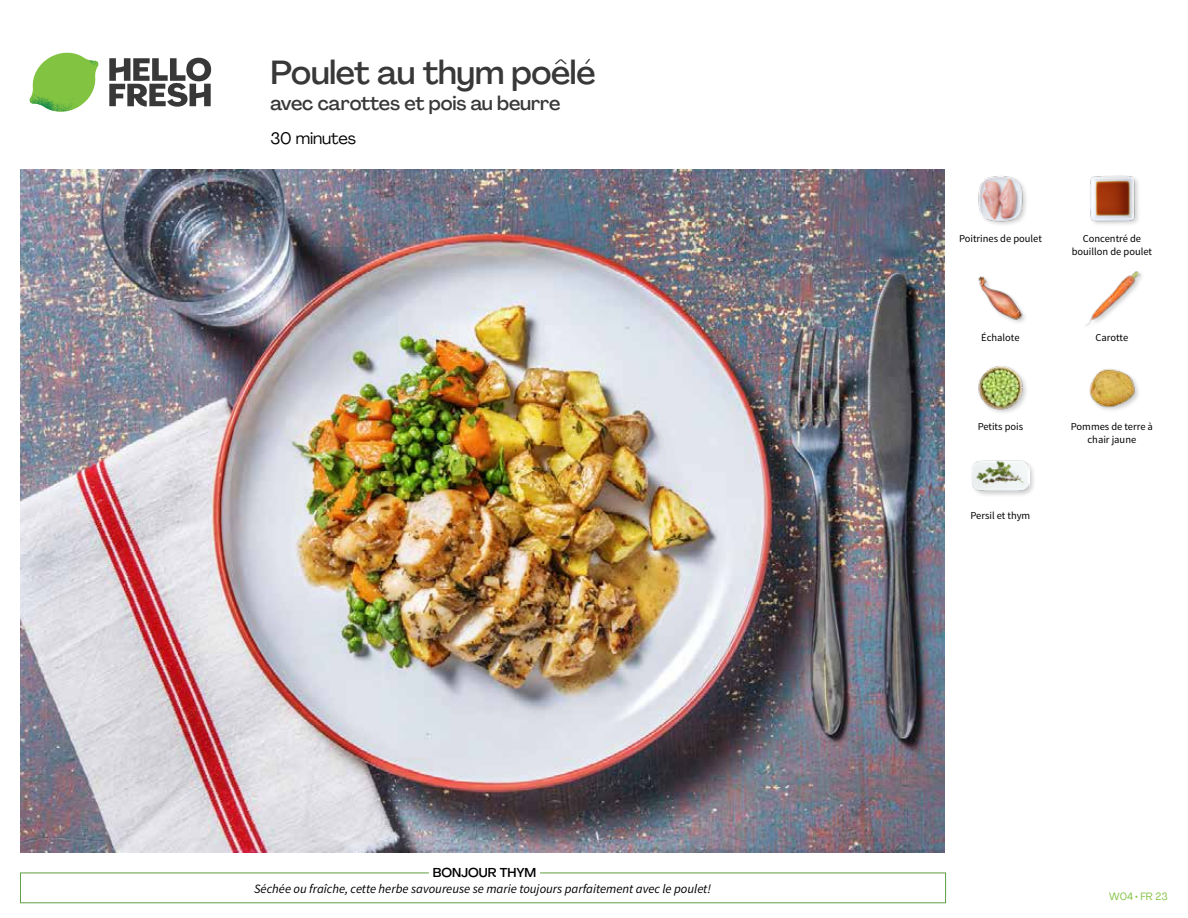
<style>
.page{position:relative;width:1188px;height:918px;background:#fff}
.page>*{position:absolute;margin:0;border:0;box-sizing:border-box;transform-origin:0 0}
.t1{font:500 33px "Agrandir";letter-spacing:-.01em;color:#383839}
.t2{font:500 19.5px "Agrandir";letter-spacing:-.01em;color:#383839}
.t3{font:16.5px "Agrandir";letter-spacing:-.01em;color:#000}
.t4{font:italic 12.75px "Source Sans Pro";color:#000}
.t5{font:500 12.75px "Agrandir";color:#000}
.t6{font:10.5px/13.5px "Source Sans Pro";color:#000;text-align:center}
.t7{font:10.5px "Agrandir";color:#82c341}
</style>
<div class="page">
<svg style="left:109px;top:57px;width:102px;height:50px"></svg>
<svg style="left:34px;top:53px;width:62px;height:40px"></svg>
<img style="left:67px;top:53px;width:32px;height:26px">
<img style="left:33px;top:75px;width:59px;height:11px">
<img style="left:29px;top:79px;width:61px;height:33px">
<img style="left:65px;top:86px;width:27px;height:25px">
<div style="left:20px;top:873px;width:926px;height:30px;border:1px solid #609f43"></div>
<div style="left:429px;top:865px;width:111px;height:15px;background:#fff"></div>
<img style="left:21px;top:170px;width:924px;height:682px">
<div style="left:971px;top:459px;width:65px;height:39px;background:#000;opacity:.2"></div>
<img style="left:972px;top:459px;width:57px;height:39px">
<img style="left:1089px;top:369px;width:50px;height:41px">
<img style="left:978px;top:366px;width:48px;height:47px">
<img style="left:1085px;top:271px;width:56px;height:55px">
<img style="left:978px;top:276px;width:47px;height:47px">
<img style="left:1090px;top:175px;width:49px;height:49px">
<img style="left:978px;top:176px;width:48px;height:49px">
<h1 class="t1" style="left:271px;top:52px;width:327px">Poulet au thym poêlé</h1>
<h2 class="t2" style="left:271px;top:91px;width:291px">avec carottes et pois au beurre</h2>
<h3 class="t3" style="left:271px;top:128px;width:87px">30 minutes</h3>
<p class="t5" style="left:433px;top:864px;width:105px">BONJOUR THYM</p>
<p class="t4" style="left:254px;top:881px;width:458px">Séchée ou fraîche, cette herbe savoureuse se marie toujours parfaitement avec le poulet!</p>
<p class="t6" style="left:959px;top:232px;width:84px">Poitrines de poulet</p>
<p class="t6" style="left:1072px;top:232px;width:82px">Concentré de bouillon de poulet</p>
<p class="t6" style="left:981px;top:331px;width:40px">Échalote</p>
<p class="t6" style="left:1096px;top:331px;width:34px">Carotte</p>
<p class="t6" style="left:978px;top:420px;width:47px">Petits pois</p>
<p class="t6" style="left:971px;top:509px;width:61px">Persil et thym</p>
<p class="t6" style="left:1071px;top:420px;width:84px">Pommes de terre à chair jaune</p>
<p class="t7" style="left:1109px;top:890px;width:60px">W04 • FR 23</p>
</div>
